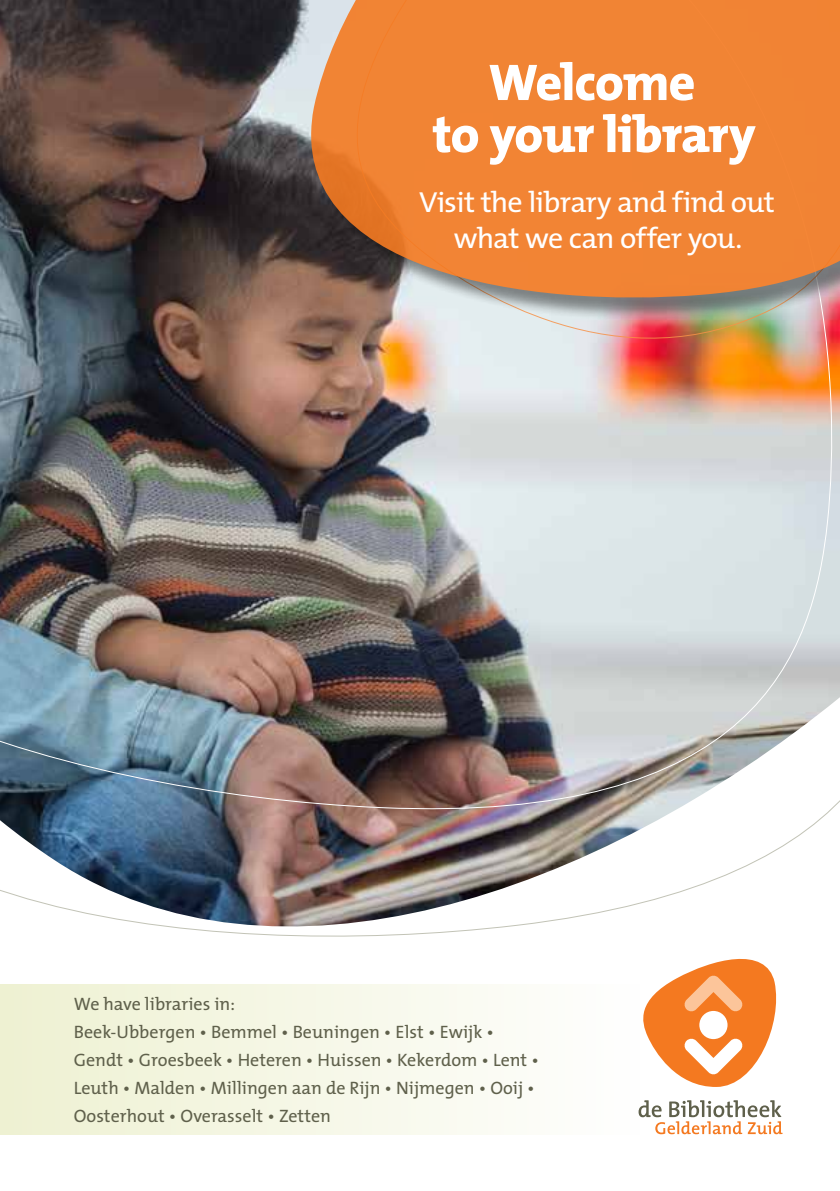
<style>
.page{position:relative;width:840px;height:1191px;background:#fff}
.page>*{position:absolute;margin:0;border:0;box-sizing:border-box;transform-origin:0 0}
.t1{font:800 52px/52px "The Mix";letter-spacing:-.02em;color:#fff;text-align:center}
.t2{font:29.2px/36px "The Mix";letter-spacing:-.03em;color:#fff;text-align:center}
.t3{font:18px/28px "The Mix";color:#5f604b}
</style>
<div class="page">
<div style="left:0;top:984px;width:639px;height:150px;background:linear-gradient(to right,#eef1d2,#fefefe)"></div>
<svg style="left:0;top:984px;width:636px;height:99px"></svg>
<svg style="left:638px;top:1100px;width:144px;height:34px"></svg>
<svg style="left:636px;top:963px;width:141px;height:124px"></svg>
<img style="left:0;top:825px;width:814px;height:138px">
<img style="left:0;top:0;width:839px;height:825px">
<img style="left:309px;top:309px;width:530px;height:77px">
<div style="left:314px;top:0;width:525px;height:322px;background:#000;opacity:.5"></div>
<svg style="left:282px;top:0;width:557px;height:309px;background:#de8340"></svg>
<h1 class="t1" style="left:432px;top:57px;width:324px">Welcome<br>to your library</h1>
<h2 class="t2" style="left:419px;top:184px;width:357px">Visit the library and find out what we can offer you.</h2>
<p class="t3" style="left:74px;top:990px;width:466px">We have libraries in:<br>Beek-Ubbergen • Bemmel • Beuningen • Elst • Ewijk • Gendt • Groesbeek • Heteren • Huissen • Kekerdom • Lent • Leuth • Malden • Millingen aan de Rijn • Nijmegen • Ooij • Oosterhout • Overasselt • Zetten</p>
</div>
